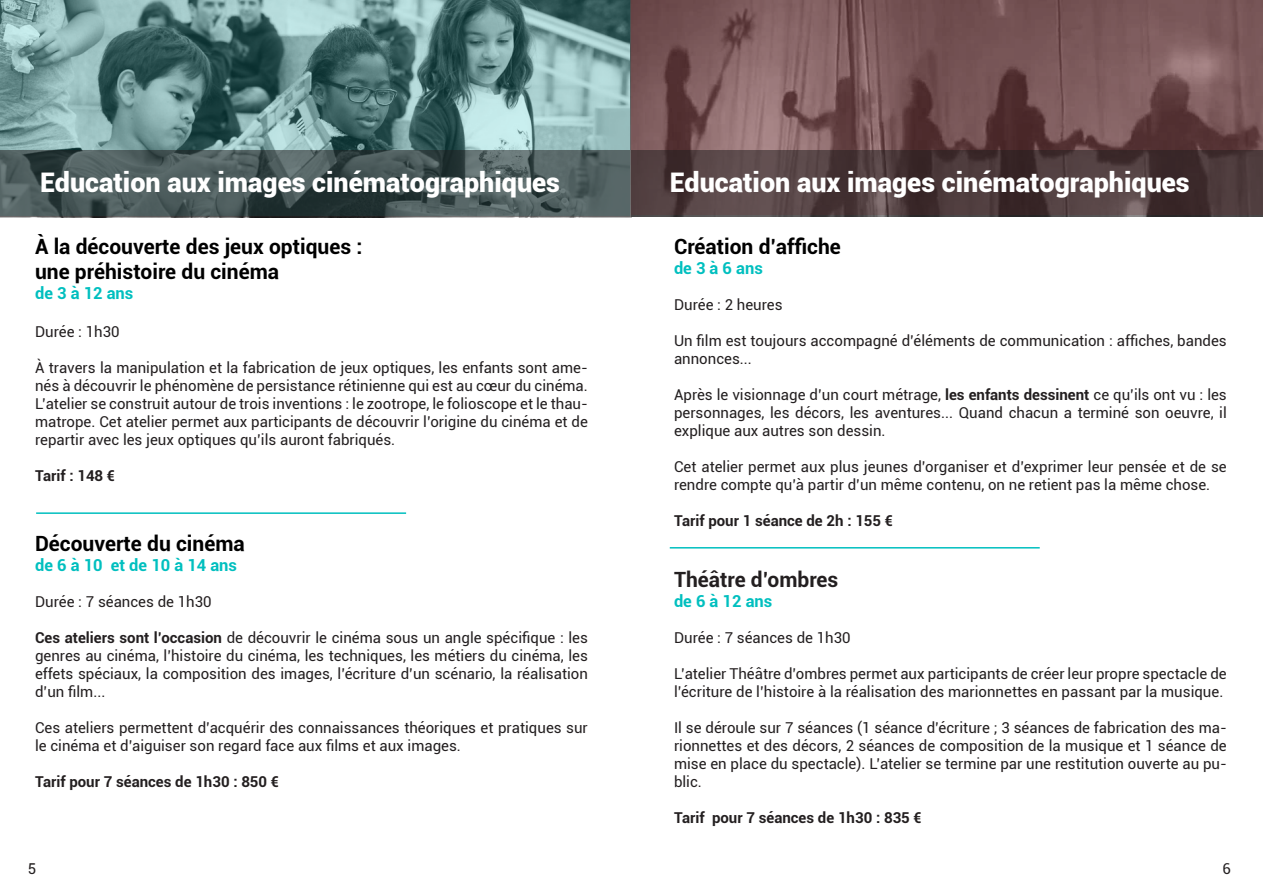
<style>
.page{position:relative;width:1263px;height:893px;background:#fff}
.page>*{position:absolute;margin:0;border:0;box-sizing:border-box;transform-origin:0 0}
.t1{font:900 27px "Roboto";color:#fff}
.t2{font:700 21px "Roboto";color:#000}
.t3{font:700 21px "Roboto";color:#231f20}
.t4{font:700 16.5px "Roboto";color:#00bfbf}
.t5{font:15px/18px "Roboto";color:#231f20;text-align:justify}
.t6{font:700 15px "Roboto";color:#231f20}
.s1{font-weight:700}
</style>
<div class="page">
<svg style="left:0;top:0;width:631px;height:150px;background:#6d9292"></svg>
<hr style="left:36px;top:512px;width:370px;height:2px;background:#00bfbf">
<svg style="left:0;top:150px;width:631px;height:67px;background:#475657"></svg>
<svg style="left:631px;top:0;width:632px;height:150px;background:#775556"></svg>
<svg style="left:631px;top:150px;width:632px;height:67px;background:#4c3b3c"></svg>
<hr style="left:670px;top:547px;width:370px;height:2px;background:#00bfbf">
<p class="t1" style="left:40px;top:163px;width:521px">Education aux images cinématographiques</p>
<p class="t2" style="left:35px;top:232px;width:329px">À la découverte des jeux optiques :</p>
<p class="t2" style="left:35px;top:257px;width:246px">une préhistoire du cinéma</p>
<p class="t4" style="left:35px;top:281px;width:100px">de 3 à 12 ans</p>
<p class="t5" style="left:35px;top:322px;width:86px">Durée : 1h30</p>
<p class="t5" style="left:35px;top:358px;width:554px">À travers la manipulation et la fabrication de jeux optiques, les enfants sont ame&shy;nés à découvrir le phénomène de persistance rétinienne qui est au cœur du cinéma.<br>L’atelier se construit autour de trois inventions : le zootrope, le folioscope et le thau&shy;matrope. Cet atelier permet aux participants de découvrir l’origine du cinéma et de repartir avec les jeux optiques qu’ils auront fabriqués.</p>
<p class="t6" style="left:35px;top:465px;width:82px">Tarif : 148 €</p>
<p class="t2" style="left:35px;top:529px;width:211px">Découverte du cinéma</p>
<p class="t4" style="left:35px;top:553px;width:204px">de 6 à 10 et de 10 à 14 ans</p>
<p class="t5" style="left:35px;top:592px;width:178px">Durée : 7 séances de 1h30</p>
<p class="t5" style="left:35px;top:628px;width:554px"><span class="s1">Ces ateliers sont l’occasion</span> de découvrir le cinéma sous un angle spécifique : les genres au cinéma, l’histoire du cinéma, les techniques, les métiers du cinéma, les effets spéciaux, la composition des images, l’écriture d’un scénario, la réalisation d’un film...</p>
<p class="t5" style="left:35px;top:718px;width:554px">Ces ateliers permettent d’acquérir des connaissances théoriques et pratiques sur le cinéma et d’aiguiser son regard face aux films et aux images.</p>
<p class="t6" style="left:35px;top:771px;width:246px">Tarif pour 7 séances de 1h30 : 850 €</p>
<p class="t1" style="left:670px;top:163px;width:521px">Education aux images cinématographiques</p>
<p class="t2" style="left:674px;top:232px;width:168px">Création d’affiche</p>
<p class="t4" style="left:674px;top:256px;width:90px">de 3 à 6 ans</p>
<p class="t5" style="left:674px;top:295px;width:110px">Durée : 2 heures</p>
<p class="t5" style="left:674px;top:331px;width:554px">Un film est toujours accompagné d’éléments de communication : affiches, bandes annonces...</p>
<p class="t5" style="left:674px;top:385px;width:554px">Après le visionnage d’un court métrage, <span class="s1">les enfants dessinent</span> ce qu’ils ont vu : les personnages, les décors, les aventures... Quand chacun a terminé son oeuvre, il explique aux autres son dessin.</p>
<p class="t5" style="left:674px;top:457px;width:554px">Cet atelier permet aux plus jeunes d’organiser et d’exprimer leur pensée et de se rendre compte qu’à partir d’un même contenu, on ne retient pas la même chose.</p>
<p class="t6" style="left:674px;top:510px;width:221px">Tarif pour 1 séance de 2h : 155 €</p>
<p class="t3" style="left:674px;top:565px;width:166px">Théâtre d’ombres</p>
<p class="t4" style="left:674px;top:589px;width:100px">de 6 à 12 ans</p>
<p class="t5" style="left:674px;top:628px;width:178px">Durée : 7 séances de 1h30</p>
<p class="t5" style="left:674px;top:664px;width:554px">L’atelier Théâtre d’ombres permet aux participants de créer leur propre spectacle de l’écriture de l’histoire à la réalisation des marionnettes en passant par la musique.</p>
<p class="t5" style="left:674px;top:718px;width:554px">Il se déroule sur 7 séances (1 séance d’écriture ; 3 séances de fabrication des ma&shy;rionnettes et des décors, 2 séances de composition de la musique et 1 séance de mise en place du spectacle). L’atelier se termine par une restitution ouverte au pu&shy;blic.</p>
<p class="t6" style="left:674px;top:807px;width:249px">Tarif pour 7 séances de 1h30 : 835 €</p>
<p class="t5" style="left:28px;top:860px;width:10px">5</p>
<p class="t5" style="left:1222px;top:860px;width:10px">6</p>
</div>
